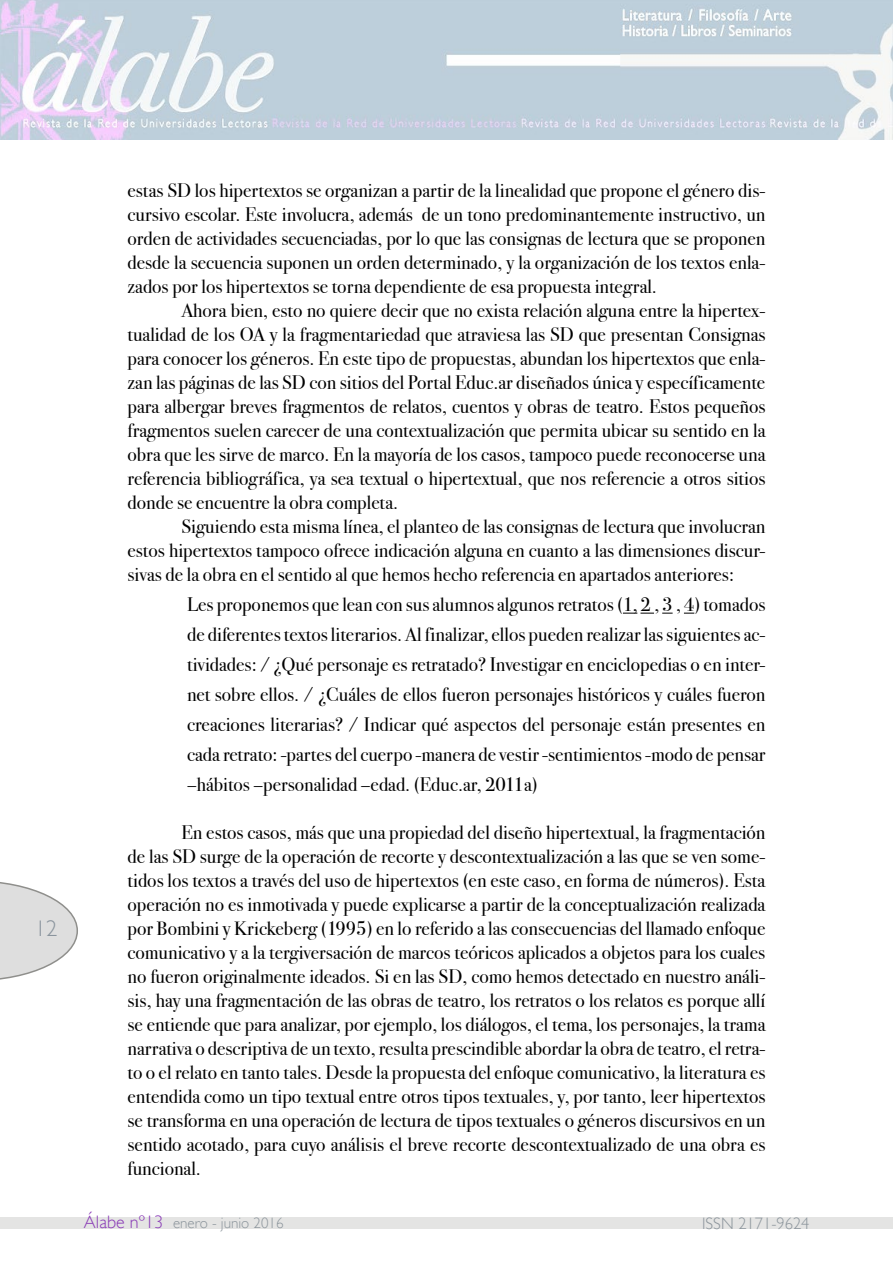
<style>
.page{position:relative;width:893px;height:1263px;background:#fff}
.page>*{position:absolute;margin:0;border:0;box-sizing:border-box;transform-origin:0 0}
.t1{font:300 22.5px "Gill Sans";color:#8a949d}
.t2{font:19.5px/24px "Bodoni Svty Two ITCTT Book";color:#000;text-align:justify}
.t3{font:300 16.5px "Gill Sans";color:#8c959c}
.t4{font:300 15px "Gill Sans";color:#8c959c}
.s1{font-size:18px;color:#893ab6}
</style>
<div class="page">
<svg style="left:0;top:882px;width:78px;height:98px"></svg>
<div style="left:0;top:1218px;width:893px;height:11px;background:#e4e4e3"></div>
<img style="left:0;top:0;width:893px;height:139px">
<svg style="left:623px;top:613px;width:31px;height:1px"></svg>
<p class="t1" style="left:35px;top:915px;width:24px">12</p>
<p class="t2" style="left:128px;top:178px;width:639px">estas SD los hipertextos se organizan a partir de la linealidad que propone el género dis&shy;cursivo escolar. Este involucra, además de un tono predominantemente instructivo, un orden de actividades secuenciadas, por lo que las consignas de lectura que se proponen desde la secuencia suponen un orden determinado, y la organización de los textos enla&shy;zados por los hipertextos se torna dependiente de esa propuesta integral.</p>
<p class="t2" style="left:128px;top:298px;width:639px;text-indent:54px">Ahora bien, esto no quiere decir que no exista relación alguna entre la hipertex&shy;tualidad de los OA y la fragmentariedad que atraviesa las SD que presentan Consignas para conocer los géneros. En este tipo de propuestas, abundan los hipertextos que enla&shy;zan las páginas de las SD con sitios del Portal Educ.ar diseñados única y específicamente para albergar breves fragmentos de relatos, cuentos y obras de teatro. Estos pequeños fragmentos suelen carecer de una contextualización que permita ubicar su sentido en la obra que les sirve de marco. En la mayoría de los casos, tampoco puede reconocerse una referencia bibliográfica, ya sea textual o hipertextual, que nos referencie a otros sitios donde se encuentre la obra completa.</p>
<p class="t2" style="left:128px;top:514px;width:639px;text-indent:54px">Siguiendo esta misma línea, el planteo de las consignas de lectura que involucran estos hipertextos tampoco ofrece indicación alguna en cuanto a las dimensiones discur&shy;sivas de la obra en el sentido al que hemos hecho referencia en apartados anteriores:</p>
<p class="t2" style="left:187px;top:589px;width:580px;line-height:30px">Les proponemos que lean con sus alumnos algunos retratos (1, 2 , 3 , 4) tomados de diferentes textos literarios. Al finalizar, ellos pueden realizar las siguientes ac&shy;tividades: / ¿Qué personaje es retratado? Investigar en enciclopedias o en inter&shy;net sobre ellos. / ¿Cuáles de ellos fueron personajes históricos y cuáles fueron creaciones literarias? / Indicar qué aspectos del personaje están presentes en cada retrato: -partes del cuerpo -manera de vestir -sentimientos -modo de pensar –hábitos –personalidad –edad. (Educ.ar, 2011a)</p>
<p class="t2" style="left:128px;top:820px;width:639px;text-indent:54px">En estos casos, más que una propiedad del diseño hipertextual, la fragmentación de las SD surge de la operación de recorte y descontextualización a las que se ven some&shy;tidos los textos a través del uso de hipertextos (en este caso, en forma de números). Esta operación no es inmotivada y puede explicarse a partir de la conceptualización realizada por Bombini y Krickeberg (1995) en lo referido a las consecuencias del llamado enfoque comunicativo y a la tergiversación de marcos teóricos aplicados a objetos para los cuales no fueron originalmente ideados. Si en las SD, como hemos detectado en nuestro análi&shy;sis, hay una fragmentación de las obras de teatro, los retratos o los relatos es porque allí se entiende que para analizar, por ejemplo, los diálogos, el tema, los personajes, la trama narrativa o descriptiva de un texto, resulta prescindible abordar la obra de teatro, el retra&shy;to o el relato en tanto tales. Desde la propuesta del enfoque comunicativo, la literatura es entendida como un tipo textual entre otros tipos textuales, y, por tanto, leer hipertextos se transforma en una operación de lectura de tipos textuales o géneros discursivos en un sentido acotado, para cuyo análisis el breve recorte descontextualizado de una obra es funcional.</p>
<p class="t4" style="left:84px;top:1214px;width:201px"><span class="s1">Álabe nº13</span> enero - junio 2016</p>
<p class="t3" style="left:702px;top:1214px;width:109px">ISSN 2171-9624</p>
</div>
